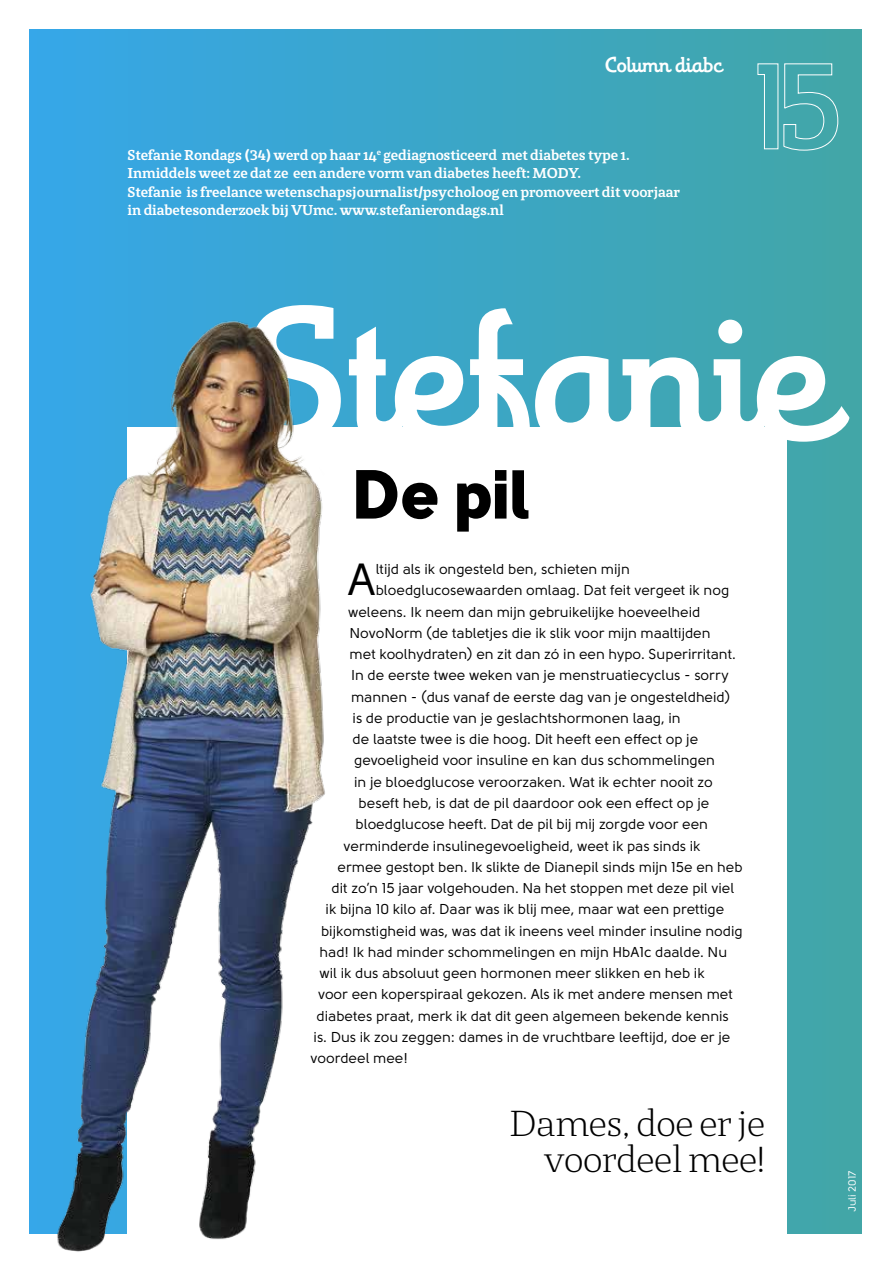
<style>
.page{position:relative;width:893px;height:1263px;background:#fff}
.page>*{position:absolute;margin:0;border:0;box-sizing:border-box;transform-origin:0 0}
.t1{font:180px "Theorem";color:#fff}
.t2{font:69px "Solomon Sans Black";color:#000}
.t3{font:44.55px "Solomon Sans Normal";color:#000}
.t4{font:300 36px/36px "St Marie";letter-spacing:-.025em;color:#000;text-align:right}
.t5{font:21px "Theorem";letter-spacing:.02em;color:#fff}
.t6{font:14.25px "Solomon Sans Normal";color:#000}
.t7{font:700 14.25px/18.6px "St Marie";letter-spacing:-.01em;color:#fff}
.t8{font:10.5px "Solomon Sans Normal";color:#fff}
</style>
<div class="page">
<div style="left:30px;top:30px;width:831px;height:1203px;background:linear-gradient(to right,#36a6e9,#41a6a7)"></div>
<div style="left:128px;top:427px;width:659px;height:817px;background:#fff"></div>
<svg style="left:757px;top:63px;width:81px;height:88px;background:#51adb2"></svg>
<img style="left:29px;top:261px;width:351px;height:991px">
<h3 class="t5" style="left:605px;top:52px;width:119px">Column diabc</h3>
<p class="t7" style="left:128px;top:145px;width:554px">Stefanie Rondags (34) werd op haar 14<sup>e</sup> gediagnosticeerd met diabetes type 1.<br>Inmiddels weet ze dat ze een andere vorm van diabetes heeft: MODY.<br>Stefanie is freelance wetenschapsjournalist/psycholoog en promoveert dit voorjaar in diabetesonderzoek bij VUmc. www.stefanierondags.nl</p>
<h1 class="t1" style="left:248px;top:267px;width:593px">Stefanie</h1>
<h2 class="t2" style="left:352px;top:454px;width:179px">De pil</h2>
<h3 class="t3" style="left:348px;top:555px;width:30px">A</h3>
<p class="t6" style="left:376px;top:561px;width:255px">ltijd als ik ongesteld ben, schieten mijn</p>
<p class="t6" style="left:376px;top:582px;width:355px">bloedglucosewaarden omlaag. Dat feit vergeet ik nog</p>
<p class="t6" style="left:348px;top:604px;width:354px">weleens. Ik neem dan mijn gebruikelijke hoeveelheid</p>
<p class="t6" style="left:350px;top:625px;width:362px">NovoNorm (de tabletjes die ik slik voor mijn maaltijden</p>
<p class="t6" style="left:350px;top:646px;width:388px">met koolhydraten) en zit dan zó in een hypo. Superirritant.</p>
<p class="t6" style="left:351px;top:667px;width:379px">In de eerste twee weken van je menstruatiecyclus - sorry</p>
<p class="t6" style="left:351px;top:689px;width:381px">mannen - (dus vanaf de eerste dag van je ongesteldheid)</p>
<p class="t6" style="left:353px;top:710px;width:329px">is de productie van je geslachtshormonen laag, in</p>
<p class="t6" style="left:353px;top:731px;width:347px">de laatste twee is die hoog. Dit heeft een effect op je</p>
<p class="t6" style="left:354px;top:752px;width:362px">gevoeligheid voor insuline en kan dus schommelingen</p>
<p class="t6" style="left:354px;top:774px;width:360px">in je bloedglucose veroorzaken. Wat ik echter nooit zo</p>
<p class="t6" style="left:359px;top:795px;width:352px">beseft heb, is dat de pil daardoor ook een effect op je</p>
<p class="t6" style="left:356px;top:816px;width:354px">bloedglucose heeft. Dat de pil bij mij zorgde voor een</p>
<p class="t6" style="left:344px;top:837px;width:358px">verminderde insulinegevoeligheid, weet ik pas sinds ik</p>
<p class="t6" style="left:338px;top:859px;width:406px">ermee gestopt ben. Ik slikte de Dianepil sinds mijn 15e en heb</p>
<p class="t6" style="left:332px;top:880px;width:404px">dit zo’n 15 jaar volgehouden. Na het stoppen met deze pil viel</p>
<p class="t6" style="left:326px;top:901px;width:400px">ik bijna 10 kilo af. Daar was ik blij mee, maar wat een prettige</p>
<p class="t6" style="left:321px;top:922px;width:423px">bijkomstigheid was, was dat ik ineens veel minder insuline nodig</p>
<p class="t6" style="left:320px;top:944px;width:409px">had! Ik had minder schommelingen en mijn HbA1c daalde. Nu</p>
<p class="t6" style="left:320px;top:965px;width:387px">wil ik dus absoluut geen hormonen meer slikken en heb ik</p>
<p class="t6" style="left:318px;top:986px;width:416px">voor een koperspiraal gekozen. Als ik met andere mensen met</p>
<p class="t6" style="left:317px;top:1008px;width:414px">diabetes praat, merk ik dat dit geen algemeen bekende kennis</p>
<p class="t6" style="left:314px;top:1029px;width:418px">is. Dus ik zou zeggen: dames in de vruchtbare leeftijd, doe er je</p>
<p class="t6" style="left:311px;top:1050px;width:99px">voordeel mee!</p>
<h3 class="t4" style="left:509px;top:1105px;width:257px">Dames, doe er je voordeel mee!</h3>
<p class="t8" style="left:846px;top:1212px;width:43px;rotate:-90deg">Juli 2017</p>
</div>
